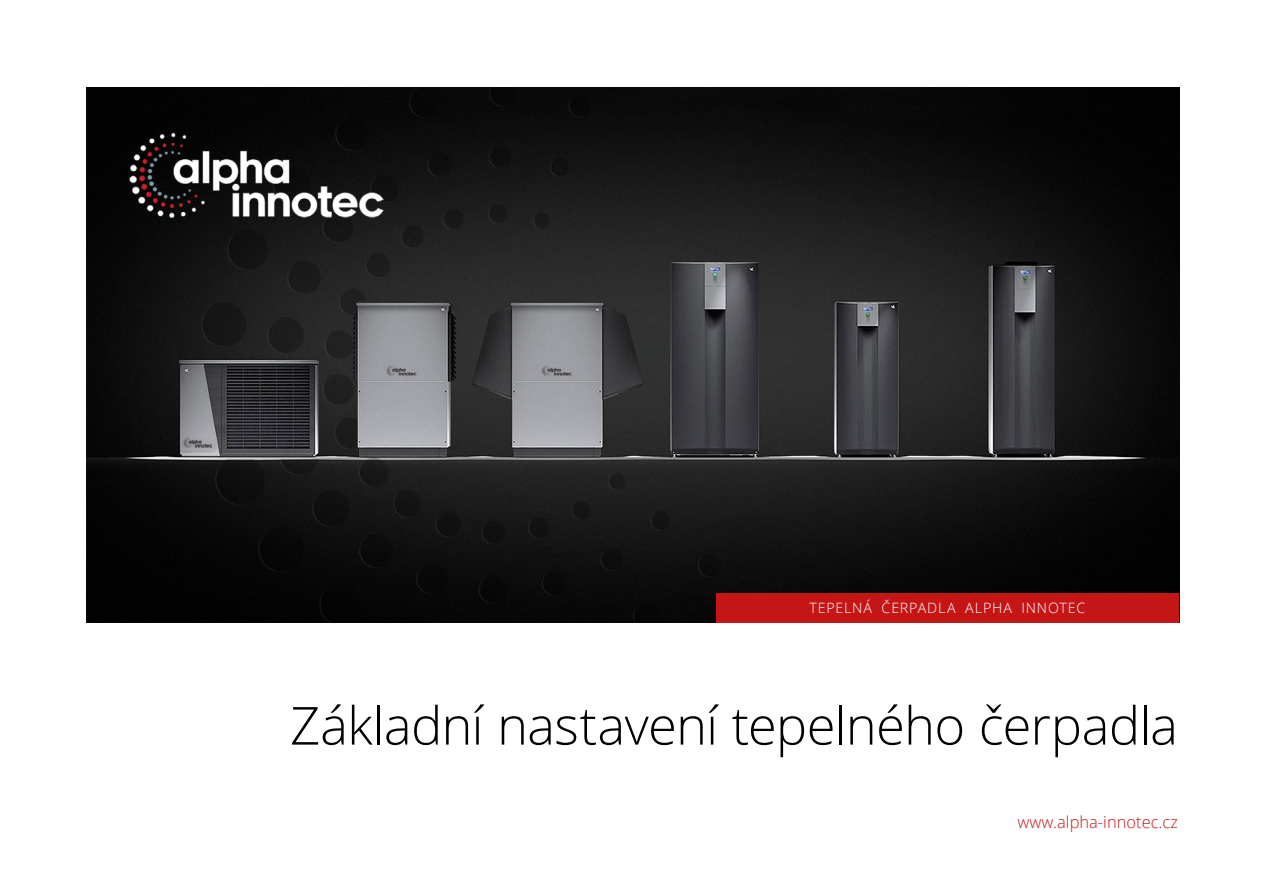
<style>
.page{position:relative;width:1263px;height:893px;background:#fff}
.page>*{position:absolute;margin:0;border:0;box-sizing:border-box;transform-origin:0 0}
.t1{font:300 52.5px "Open Sans";letter-spacing:-.015em;color:#000}
.t2{font:300 16.5px "Open Sans";color:#c51718}
.t3{font:300 14.25px "Open Sans";letter-spacing:.06em;color:#fff}
</style>
<div class="page">
<img style="left:87px;top:87px;width:1092px;height:536px">
<div style="left:717px;top:593px;width:462px;height:30px;background:#c51617"></div>
<p class="t3" style="left:809px;top:598px;width:277px">TEPELNÁ ČERPADLA ALPHA INNOTEC</p>
<p class="t1" style="left:290px;top:690px;width:889px">Základní nastavení tepelného čerpadla</p>
<p class="t2" style="left:1017px;top:811px;width:162px">www.alpha-innotec.cz</p>
</div>
